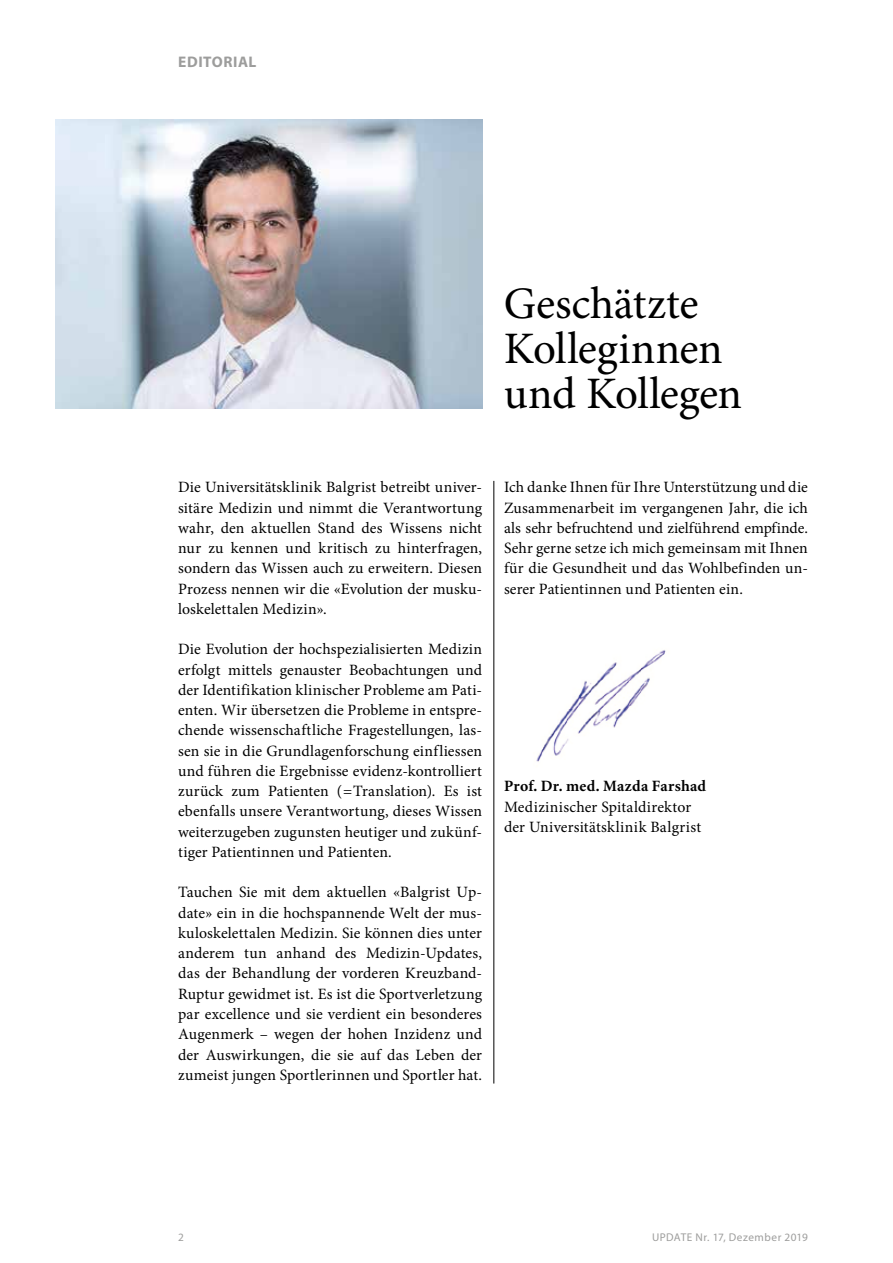
<style>
.page{position:relative;width:893px;height:1263px;background:#fff}
.page>*{position:absolute;margin:0;border:0;box-sizing:border-box;transform-origin:0 0}
.t1{font:45px/45px "Minion Pro";letter-spacing:-.01em;color:#000}
.t2{font:15.75px/20.2px "Minion Pro";letter-spacing:.005em;color:#000;text-align:justify}
.t3{font:700 15.75px "Minion";letter-spacing:.015em;color:#000}
.t4{font:700 15.3px "Myriad Pro";letter-spacing:.035em;color:#9d9d9c}
.t5{font:11.25px "Myriad Pro";letter-spacing:.045em;color:#9d9d9c}
</style>
<div class="page">
<img style="left:536px;top:650px;width:130px;height:112px">
<img style="left:55px;top:119px;width:427px;height:289px">
<hr style="left:494px;top:481px;width:1px;height:602px;background:#000">
<p class="t4" style="left:178px;top:52px;width:80px">EDITORIAL</p>
<h1 class="t1" style="left:504px;top:281px;width:240px">Geschätzte<br>Kolleginnen und Kollegen</h1>
<p class="t2" style="left:178px;top:477px;width:305px">Die Universitätsklinik Balgrist betreibt univer&shy;sitäre Medizin und nimmt die Verantwortung wahr, den aktuellen Stand des Wissens nicht nur zu kennen und kritisch zu hinterfragen, sondern das Wissen auch zu erweitern. Diesen Prozess nennen wir die «Evolution der musku&shy;loskelettalen Medizin».</p>
<p class="t2" style="left:178px;top:639px;width:305px">Die Evolution der hochspezialisierten Medizin erfolgt mittels genauster Beobachtungen und der Identifikation klinischer Probleme am Pati&shy;enten. Wir übersetzen die Probleme in entspre&shy;chende wissenschaftliche Fragestellungen, las&shy;sen sie in die Grundlagenforschung einfliessen und führen die Ergebnisse evidenz-kontrolliert zurück zum Patienten (=Translation). Es ist ebenfalls unsere Verantwortung, dieses Wissen weiterzugeben zugunsten heutiger und zukünf&shy;tiger Patientinnen und Patienten.</p>
<p class="t2" style="left:178px;top:882px;width:305px">Tauchen Sie mit dem aktuellen «Balgrist Up&shy;date» ein in die hochspannende Welt der mus&shy;kuloskelettalen Medizin. Sie können dies unter anderem tun anhand des Medizin-Updates, das der Behandlung der vorderen Kreuzband-Ruptur gewidmet ist. Es ist die Sportverletzung par excellence und sie verdient ein besonderes Augenmerk – wegen der hohen Inzidenz und der Auswirkungen, die sie auf das Leben der zumeist jungen Sportlerinnen und Sportler hat.</p>
<p class="t2" style="left:504px;top:477px;width:305px">Ich danke Ihnen für Ihre Unterstützung und die Zusammenarbeit im vergangenen Jahr, die ich als sehr befruchtend und zielführend empfinde.<br>Sehr gerne setze ich mich gemeinsam mit Ihnen für die Gesundheit und das Wohlbefinden un&shy;serer Patientinnen und Patienten ein.</p>
<p class="t3" style="left:504px;top:778px;width:204px">Prof. Dr. med. Mazda Farshad</p>
<p class="t2" style="left:504px;top:796px;width:199px">Medizinischer Spitaldirektor der Universitätsklinik Balgrist</p>
<p class="t5" style="left:178px;top:1230px;width:7px">2</p>
<p class="t5" style="left:652px;top:1230px;width:157px">UPDATE Nr. 17, Dezember 2019</p>
</div>
